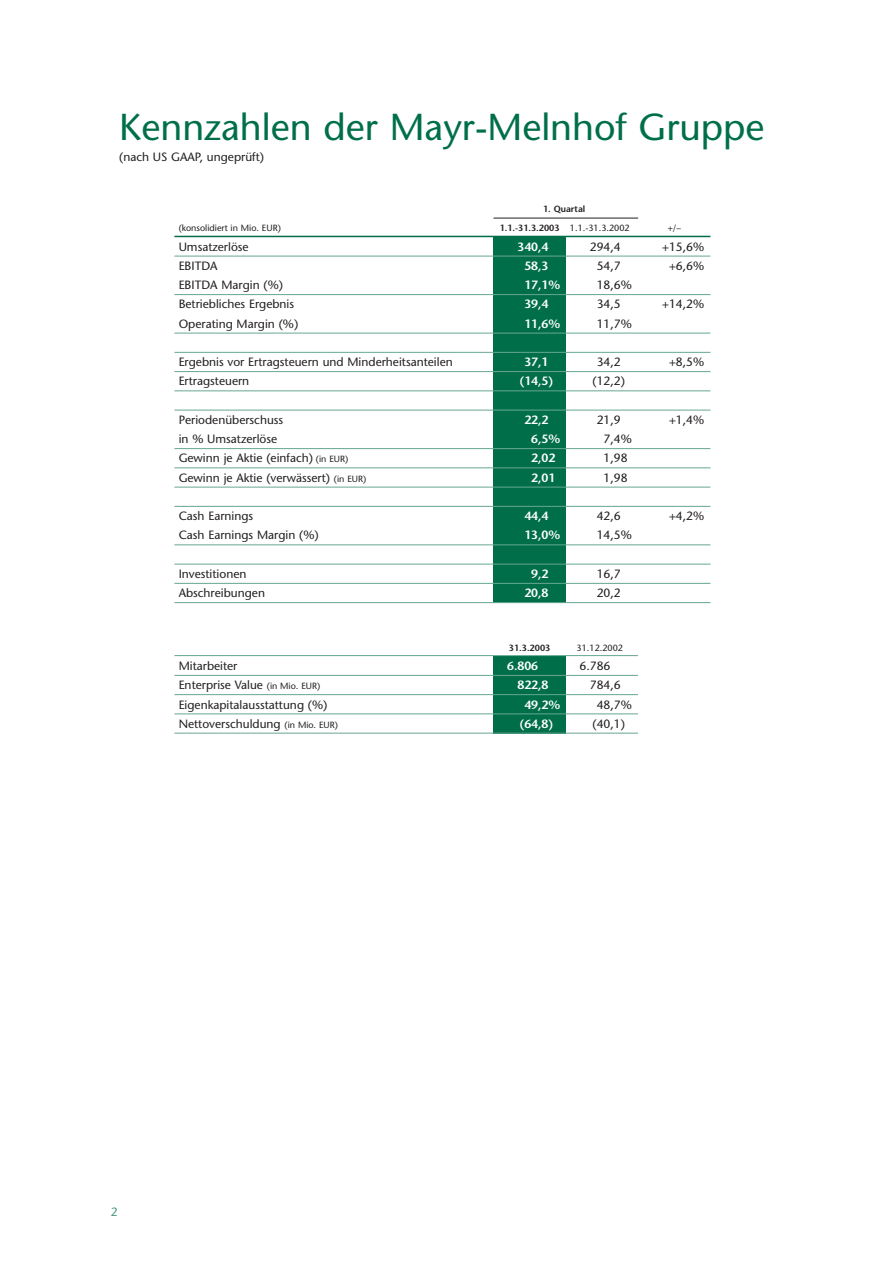
<style>
.page{position:relative;width:893px;height:1263px;background:#fff}
.page>*{position:absolute;margin:0;border:0;box-sizing:border-box;transform-origin:0 0}
.t1{font:37.5px "Stone Sans";color:#006f49}
.t2{font:12px "Stone Sans";color:#231f1f}
.t3{font:600 12px "Stone Sans";color:#fff}
.t4{font:12px "Stone Sans";color:#4a9a80}
.t5{font:600 9px "Stone Sans";color:#231f1f}
.t6{font:9px "Stone Sans";color:#231f1f}
.s1{font-weight:400}
.s2{font-size:9px}
</style>
<div class="page">
<div style="left:493px;top:237px;width:73px;height:365px;background:#006f49"></div>
<div style="left:493px;top:656px;width:73px;height:78px;background:#006f49"></div>
<hr style="left:174px;top:236px;width:536px;height:1px;background:#006f49">
<hr style="left:174px;top:256px;width:536px;height:1px;background:#66a791">
<hr style="left:174px;top:294px;width:536px;height:1px;background:#66a791">
<hr style="left:174px;top:333px;width:536px;height:1px;background:#66a791">
<hr style="left:174px;top:352px;width:536px;height:1px;background:#66a791">
<hr style="left:174px;top:371px;width:536px;height:1px;background:#66a791">
<hr style="left:174px;top:390px;width:536px;height:1px;background:#66a791">
<hr style="left:174px;top:410px;width:536px;height:1px;background:#66a791">
<hr style="left:174px;top:448px;width:536px;height:1px;background:#66a791">
<hr style="left:174px;top:467px;width:536px;height:1px;background:#66a791">
<hr style="left:174px;top:487px;width:536px;height:1px;background:#66a791">
<hr style="left:174px;top:506px;width:536px;height:1px;background:#66a791">
<hr style="left:174px;top:544px;width:536px;height:1px;background:#66a791">
<hr style="left:174px;top:564px;width:536px;height:1px;background:#66a791">
<hr style="left:174px;top:583px;width:536px;height:1px;background:#66a791">
<hr style="left:174px;top:602px;width:536px;height:1px;background:#66a791">
<hr style="left:174px;top:655px;width:536px;height:1px;background:#66a791">
<hr style="left:174px;top:675px;width:536px;height:1px;background:#66a791">
<hr style="left:174px;top:694px;width:536px;height:1px;background:#66a791">
<hr style="left:174px;top:714px;width:536px;height:1px;background:#66a791">
<hr style="left:174px;top:733px;width:536px;height:1px;background:#66a791">
<hr style="left:493px;top:218px;width:145px;height:1px;background:#231f1f">
<div style="left:638px;top:631px;width:77px;height:105px;background:#fff"></div>
<h1 class="t1" style="left:119px;top:112px;width:647px">Kennzahlen der Mayr-Melnhof Gruppe</h1>
<p class="t2" style="left:119px;top:152px;width:146px">(nach US GAAP, ungeprüft)</p>
<p class="t5" style="left:543px;top:206px;width:44px">1. Quartal</p>
<p class="t6" style="left:179px;top:225px;width:104px">(konsolidiert in Mio. EUR)</p>
<p class="t5" style="left:499px;top:225px;width:131px">1.1.-31.3.2003 <span class="s1">1.1.-31.3.2002</span></p>
<p class="t6" style="left:667px;top:225px;width:15px">+/–</p>
<p class="t2" style="left:179px;top:242px;width:71px">Umsatzerlöse</p>
<p class="t3" style="left:517px;top:242px;width:32px">340,4</p>
<p class="t2" style="left:589px;top:242px;width:32px">294,4</p>
<p class="t2" style="left:662px;top:242px;width:44px">+15,6%</p>
<p class="t2" style="left:179px;top:261px;width:40px">EBITDA</p>
<p class="t3" style="left:524px;top:261px;width:26px">58,3</p>
<p class="t2" style="left:596px;top:261px;width:26px">54,7</p>
<p class="t2" style="left:669px;top:261px;width:37px">+6,6%</p>
<p class="t2" style="left:179px;top:280px;width:106px">EBITDA Margin (%)</p>
<p class="t3" style="left:524px;top:280px;width:37px">17,1%</p>
<p class="t2" style="left:596px;top:280px;width:37px">18,6%</p>
<p class="t2" style="left:179px;top:300px;width:117px">Betriebliches Ergebnis</p>
<p class="t3" style="left:524px;top:300px;width:26px">39,4</p>
<p class="t2" style="left:596px;top:300px;width:26px">34,5</p>
<p class="t2" style="left:662px;top:300px;width:44px">+14,2%</p>
<p class="t2" style="left:179px;top:319px;width:121px">Operating Margin (%)</p>
<p class="t3" style="left:524px;top:319px;width:37px">11,6%</p>
<p class="t2" style="left:596px;top:319px;width:37px">11,7%</p>
<p class="t2" style="left:179px;top:357px;width:275px">Ergebnis vor Ertragsteuern und Minderheitsanteilen</p>
<p class="t3" style="left:524px;top:357px;width:26px">37,1</p>
<p class="t2" style="left:596px;top:357px;width:26px">34,2</p>
<p class="t2" style="left:669px;top:357px;width:37px">+8,5%</p>
<p class="t2" style="left:179px;top:377px;width:72px">Ertragsteuern</p>
<p class="t3" style="left:519px;top:377px;width:35px">(14,5)</p>
<p class="t2" style="left:592px;top:377px;width:34px">(12,2)</p>
<p class="t2" style="left:179px;top:415px;width:106px">Periodenüberschuss</p>
<p class="t3" style="left:524px;top:415px;width:26px">22,2</p>
<p class="t2" style="left:596px;top:415px;width:26px">21,9</p>
<p class="t2" style="left:669px;top:415px;width:37px">+1,4%</p>
<p class="t2" style="left:179px;top:434px;width:100px">in % Umsatzerlöse</p>
<p class="t3" style="left:531px;top:434px;width:30px">6,5%</p>
<p class="t2" style="left:603px;top:434px;width:30px">7,4%</p>
<p class="t2" style="left:179px;top:454px;width:171px">Gewinn je Aktie (einfach) <span class="s2">(in EUR)</span></p>
<p class="t3" style="left:531px;top:454px;width:26px">2,02</p>
<p class="t2" style="left:603px;top:454px;width:26px">1,98</p>
<p class="t2" style="left:179px;top:473px;width:189px">Gewinn je Aktie (verwässert) <span class="s2">(in EUR)</span></p>
<p class="t3" style="left:531px;top:473px;width:26px">2,01</p>
<p class="t2" style="left:603px;top:473px;width:26px">1,98</p>
<p class="t2" style="left:179px;top:511px;width:76px">Cash Earnings</p>
<p class="t3" style="left:524px;top:511px;width:26px">44,4</p>
<p class="t2" style="left:596px;top:511px;width:26px">42,6</p>
<p class="t2" style="left:669px;top:511px;width:37px">+4,2%</p>
<p class="t2" style="left:179px;top:531px;width:141px">Cash Earnings Margin (%)</p>
<p class="t3" style="left:524px;top:531px;width:37px">13,0%</p>
<p class="t2" style="left:596px;top:531px;width:37px">14,5%</p>
<p class="t2" style="left:179px;top:569px;width:69px">Investitionen</p>
<p class="t3" style="left:531px;top:569px;width:19px">9,2</p>
<p class="t2" style="left:596px;top:569px;width:26px">16,7</p>
<p class="t2" style="left:179px;top:588px;width:88px">Abschreibungen</p>
<p class="t3" style="left:524px;top:588px;width:26px">20,8</p>
<p class="t2" style="left:596px;top:588px;width:26px">20,2</p>
<p class="t5" style="left:509px;top:644px;width:43px">31.3.2003</p>
<p class="t6" style="left:576px;top:644px;width:48px">31.12.2002</p>
<p class="t2" style="left:179px;top:661px;width:60px">Mitarbeiter</p>
<p class="t3" style="left:507px;top:661px;width:32px">6.806</p>
<p class="t2" style="left:579px;top:661px;width:32px">6.786</p>
<p class="t2" style="left:179px;top:680px;width:143px">Enterprise Value <span class="s2">(in Mio. EUR)</span></p>
<p class="t3" style="left:517px;top:680px;width:32px">822,8</p>
<p class="t2" style="left:589px;top:680px;width:32px">784,6</p>
<p class="t2" style="left:179px;top:700px;width:150px">Eigenkapitalausstattung (%)</p>
<p class="t3" style="left:524px;top:700px;width:37px">49,2%</p>
<p class="t2" style="left:596px;top:700px;width:37px">48,7%</p>
<p class="t2" style="left:179px;top:719px;width:161px">Nettoverschuldung <span class="s2">(in Mio. EUR)</span></p>
<p class="t3" style="left:519px;top:719px;width:35px">(64,8)</p>
<p class="t2" style="left:592px;top:719px;width:34px">(40,1)</p>
<p class="t4" style="left:111px;top:1207px;width:8px">2</p>
</div>
